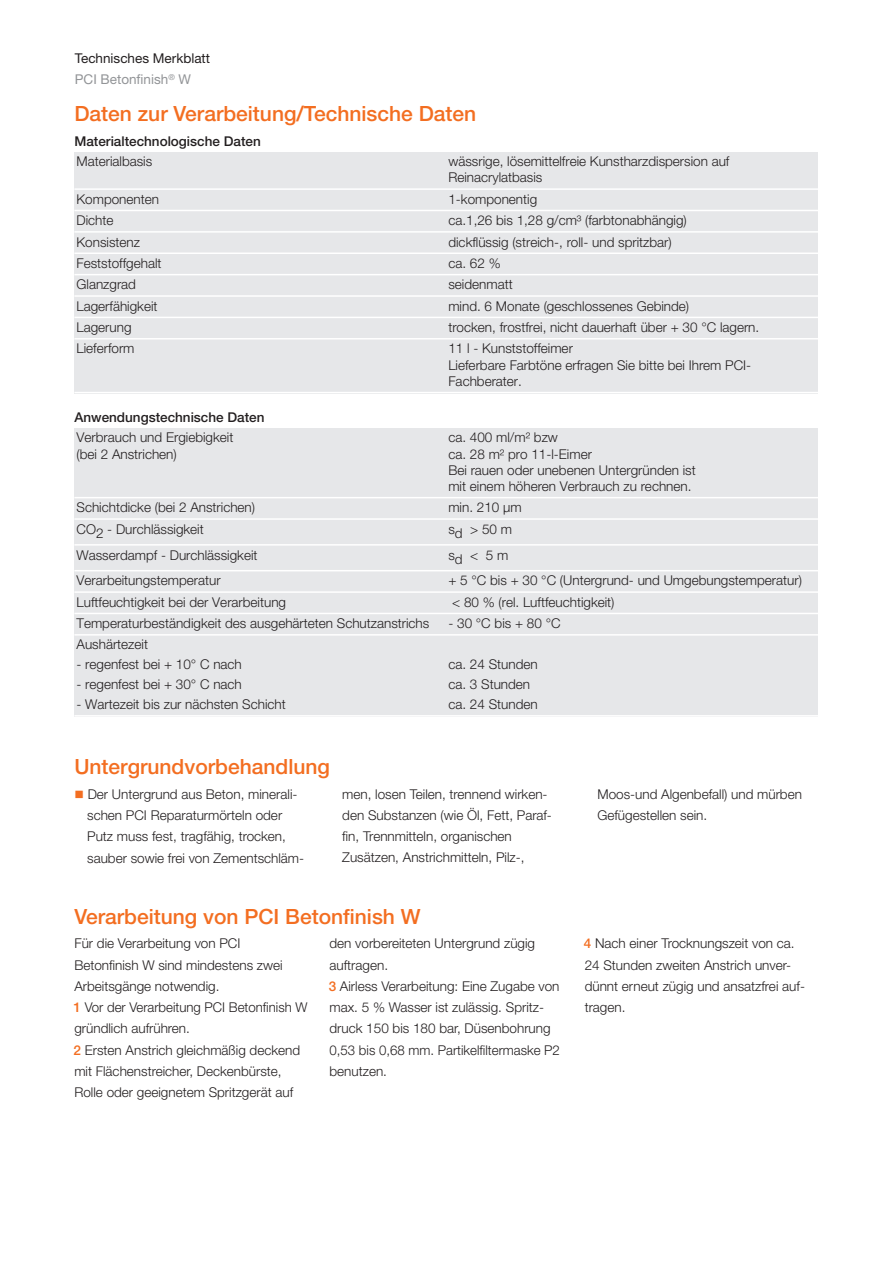
<style>
.page{position:relative;width:893px;height:1263px;background:#fff}
.page>*{position:absolute;margin:0;border:0;box-sizing:border-box;transform-origin:0 0}
.t1{font:500 21px "Helvetica Neue LT Pro";color:#f36e21}
.t2{font:300 13.5px/21.3px "Helvetica Neue LT Pro";color:#231f20}
.t3{font:500 13.5px "Helvetica Neue LT Pro";color:#231f20}
.t4{font:13.5px/21.3px "Helvetica Neue LT Pro";color:#231f20}
.s1{color:#939598}
.s2{color:#f36e21}
.s3{font-weight:500;color:#f36e21}
</style>
<div class="page">
<div style="left:74px;top:152px;width:372px;height:37px;background:#e6e7e9"></div>
<div style="left:446px;top:152px;width:372px;height:37px;background:#e6e7e9"></div>
<div style="left:74px;top:189px;width:372px;height:21px;background:#e6e7e9"></div>
<div style="left:446px;top:189px;width:372px;height:21px;background:#e6e7e9"></div>
<div style="left:74px;top:210px;width:372px;height:22px;background:#e6e7e9"></div>
<div style="left:446px;top:210px;width:372px;height:22px;background:#e6e7e9"></div>
<div style="left:74px;top:232px;width:372px;height:21px;background:#e6e7e9"></div>
<div style="left:446px;top:232px;width:372px;height:21px;background:#e6e7e9"></div>
<div style="left:74px;top:253px;width:372px;height:22px;background:#e6e7e9"></div>
<div style="left:446px;top:253px;width:372px;height:22px;background:#e6e7e9"></div>
<div style="left:74px;top:275px;width:372px;height:21px;background:#e6e7e9"></div>
<div style="left:446px;top:275px;width:372px;height:21px;background:#e6e7e9"></div>
<div style="left:74px;top:296px;width:372px;height:21px;background:#e6e7e9"></div>
<div style="left:446px;top:296px;width:372px;height:21px;background:#e6e7e9"></div>
<div style="left:74px;top:317px;width:372px;height:22px;background:#e6e7e9"></div>
<div style="left:446px;top:317px;width:372px;height:22px;background:#e6e7e9"></div>
<div style="left:74px;top:339px;width:372px;height:54px;background:#e6e7e9"></div>
<div style="left:446px;top:339px;width:372px;height:54px;background:#e6e7e9"></div>
<hr style="left:74px;top:188px;width:744px;height:2px;background:#fff">
<hr style="left:74px;top:210px;width:744px;height:1px;background:#fff">
<hr style="left:74px;top:231px;width:744px;height:2px;background:#fff">
<hr style="left:74px;top:252px;width:744px;height:2px;background:#fff">
<hr style="left:74px;top:274px;width:744px;height:1px;background:#fff">
<hr style="left:74px;top:295px;width:744px;height:2px;background:#fff">
<hr style="left:74px;top:317px;width:744px;height:1px;background:#fff">
<hr style="left:74px;top:338px;width:744px;height:1px;background:#fff">
<hr style="left:74px;top:392px;width:744px;height:1px;background:#fff">
<div style="left:74px;top:428px;width:372px;height:70px;background:#e6e7e9"></div>
<div style="left:446px;top:428px;width:372px;height:70px;background:#e6e7e9"></div>
<div style="left:74px;top:498px;width:372px;height:21px;background:#e6e7e9"></div>
<div style="left:446px;top:498px;width:372px;height:21px;background:#e6e7e9"></div>
<div style="left:74px;top:519px;width:372px;height:26px;background:#e6e7e9"></div>
<div style="left:446px;top:519px;width:372px;height:26px;background:#e6e7e9"></div>
<div style="left:74px;top:545px;width:372px;height:26px;background:#e6e7e9"></div>
<div style="left:446px;top:545px;width:372px;height:26px;background:#e6e7e9"></div>
<div style="left:74px;top:571px;width:372px;height:21px;background:#e6e7e9"></div>
<div style="left:446px;top:571px;width:372px;height:21px;background:#e6e7e9"></div>
<div style="left:74px;top:592px;width:372px;height:21px;background:#e6e7e9"></div>
<div style="left:446px;top:592px;width:372px;height:21px;background:#e6e7e9"></div>
<div style="left:74px;top:613px;width:372px;height:22px;background:#e6e7e9"></div>
<div style="left:446px;top:613px;width:372px;height:22px;background:#e6e7e9"></div>
<div style="left:74px;top:635px;width:372px;height:20px;background:#e6e7e9"></div>
<div style="left:446px;top:635px;width:372px;height:20px;background:#e6e7e9"></div>
<div style="left:74px;top:655px;width:372px;height:20px;background:#e6e7e9"></div>
<div style="left:446px;top:655px;width:372px;height:20px;background:#e6e7e9"></div>
<div style="left:74px;top:675px;width:372px;height:20px;background:#e6e7e9"></div>
<div style="left:446px;top:675px;width:372px;height:20px;background:#e6e7e9"></div>
<div style="left:74px;top:695px;width:372px;height:22px;background:#e6e7e9"></div>
<div style="left:446px;top:695px;width:372px;height:22px;background:#e6e7e9"></div>
<hr style="left:74px;top:497px;width:744px;height:1px;background:#fff">
<hr style="left:74px;top:518px;width:744px;height:2px;background:#fff">
<hr style="left:74px;top:544px;width:744px;height:2px;background:#fff">
<hr style="left:74px;top:570px;width:744px;height:1px;background:#fff">
<hr style="left:74px;top:591px;width:744px;height:2px;background:#fff">
<hr style="left:74px;top:613px;width:744px;height:1px;background:#fff">
<hr style="left:74px;top:634px;width:744px;height:2px;background:#fff">
<hr style="left:74px;top:715px;width:744px;height:2px;background:#fff">
<p class="t4" style="left:75px;top:49px;width:137px">Technisches Merkblatt<br><span class="s1">PCI Betonfinish</span><sup>®</sup> <span class="s1">W</span></p>
<h1 class="t1" style="left:74px;top:106px;width:403px">Daten zur Verarbeitung/Technische Daten</h1>
<p class="t3" style="left:74px;top:136px;width:188px">Materialtechnologische Daten</p>
<p class="t2" style="left:77px;top:152px;width:77px">Materialbasis</p>
<p class="t2" style="left:448px;top:155px;width:283px;line-height:16.2px">wässrige, lösemittelfreie Kunstharzdispersion auf<br>Reinacrylatbasis</p>
<p class="t2" style="left:77px;top:190px;width:84px">Komponenten</p>
<p class="t2" style="left:448px;top:190px;width:90px">1-komponentig</p>
<p class="t2" style="left:77px;top:211px;width:39px">Dichte</p>
<p class="t2" style="left:448px;top:211px;width:240px">ca.1,26 bis 1,28 g/cm³ (farbtonabhängig)</p>
<p class="t2" style="left:77px;top:232px;width:65px">Konsistenz</p>
<p class="t2" style="left:448px;top:232px;width:225px">dickflüssig (streich-, roll- und spritzbar)</p>
<p class="t2" style="left:77px;top:254px;width:86px">Feststoffgehalt</p>
<p class="t2" style="left:448px;top:254px;width:54px">ca. 62 %</p>
<p class="t2" style="left:77px;top:275px;width:61px">Glanzgrad</p>
<p class="t2" style="left:448px;top:275px;width:66px">seidenmatt</p>
<p class="t2" style="left:77px;top:296px;width:83px">Lagerfähigkeit</p>
<p class="t2" style="left:448px;top:296px;width:242px">mind. 6 Monate (geschlossenes Gebinde)</p>
<p class="t2" style="left:77px;top:318px;width:57px">Lagerung</p>
<p class="t2" style="left:448px;top:318px;width:312px">trocken, frostfrei, nicht dauerhaft über + 30 °C lagern.</p>
<p class="t2" style="left:77px;top:339px;width:60px">Lieferform</p>
<p class="t2" style="left:448px;top:342px;width:304px;line-height:16.2px">11 l - Kunststoffeimer<br>Lieferbare Farbtöne erfragen Sie bitte bei Ihrem PCI-<br>Fachberater.</p>
<p class="t3" style="left:74px;top:412px;width:192px">Anwendungstechnische Daten</p>
<p class="t2" style="left:77px;top:431px;width:158px;line-height:16.2px">Verbrauch und Ergiebigkeit (bei 2 Anstrichen)</p>
<p class="t2" style="left:448px;top:431px;width:249px;line-height:16.2px">ca. 400 ml/m² bzw<br>ca. 28 m² pro 11-l-Eimer<br>Bei rauen oder unebenen Untergründen ist mit einem höheren Verbrauch zu rechnen.</p>
<p class="t2" style="left:77px;top:498px;width:180px">Schichtdicke (bei 2 Anstrichen)</p>
<p class="t2" style="left:448px;top:498px;width:75px">min. 210 µm</p>
<p class="t2" style="left:77px;top:519px;width:129px">CO2 - Durchlässigkeit</p>
<p class="t2" style="left:448px;top:519px;width:65px">sd &gt;50m</p>
<p class="t2" style="left:77px;top:545px;width:182px">Wasserdampf - Durchlässigkeit</p>
<p class="t2" style="left:448px;top:545px;width:61px">sd &lt; 5m</p>
<p class="t2" style="left:77px;top:571px;width:146px">Verarbeitungstemperatur</p>
<p class="t2" style="left:448px;top:571px;width:355px">+ 5 °C bis + 30 °C (Untergrund- und Umgebungstemperatur)</p>
<p class="t2" style="left:77px;top:592px;width:211px">Luftfeuchtigkeit bei der Verarbeitung</p>
<p class="t2" style="left:452px;top:592px;width:164px">&lt; 80 % (rel. Luftfeuchtigkeit)</p>
<p class="t2" style="left:77px;top:614px;width:354px">Temperaturbeständigkeit des ausgehärteten Schutzanstrichs</p>
<p class="t2" style="left:448px;top:614px;width:114px">- 30 °C bis + 80 °C</p>
<p class="t2" style="left:77px;top:635px;width:73px">Aushärtezeit</p>
<p class="t2" style="left:77px;top:655px;width:167px">- regenfest bei + 10° C nach</p>
<p class="t2" style="left:448px;top:655px;width:91px">ca. 24 Stunden</p>
<p class="t2" style="left:77px;top:675px;width:167px">- regenfest bei + 30° C nach</p>
<p class="t2" style="left:448px;top:675px;width:83px">ca. 3 Stunden</p>
<p class="t2" style="left:77px;top:695px;width:211px">- Wartezeit bis zur nächsten Schicht</p>
<p class="t2" style="left:448px;top:695px;width:91px">ca. 24 Stunden</p>
<h1 class="t1" style="left:74px;top:759px;width:257px">Untergrundvorbehandlung</h1>
<p class="t2" style="left:87px;top:784px;width:219px;text-indent:-13px"><span class="s2">■</span> Der Untergrund aus Beton, minerali&shy;schen PCI Reparaturmörteln oder Putz muss fest, tragfähig, trocken, sauber sowie frei von Zementschläm-</p>
<p class="t2" style="left:342px;top:784px;width:211px">men, losen Teilen, trennend wirken&shy;den Substanzen (wie Öl, Fett, Paraf&shy;fin, Trennmitteln, organischen Zusätzen, Anstrichmitteln, Pilz-,</p>
<p class="t2" style="left:597px;top:784px;width:206px">Moos-und Algenbefall) und mürben<br>Gefügestellen sein.</p>
<h1 class="t1" style="left:74px;top:909px;width:348px">Verarbeitung von PCI Betonfinish W</h1>
<p class="t2" style="left:74px;top:934px;width:235px">Für die Verarbeitung von PCI<br>Betonfinish W sind mindestens zwei Arbeitsgänge notwendig.<br><span class="s3">1</span> Vor der Verarbeitung PCI Betonfinish W gründlich aufrühren.<br><span class="s3">2</span> Ersten Anstrich gleichmäßig deckend mit Flächenstreicher, Deckenbürste, Rolle oder geeignetem Spritzgerät auf</p>
<p class="t2" style="left:329px;top:934px;width:233px">den vorbereiteten Untergrund zügig auftragen.<br><span class="s3">3</span> Airless Verarbeitung: Eine Zugabe von max. 5 % Wasser ist zulässig. Spritz&shy;druck 150 bis 180 bar, Düsenbohrung<br>0,53 bis 0,68 mm. Partikelfiltermaske P2 benutzen.</p>
<p class="t2" style="left:584px;top:934px;width:223px"><span class="s3">4</span> Nach einer Trocknungszeit von ca.<br>24 Stunden zweiten Anstrich unver&shy;dünnt erneut zügig und ansatzfrei auf&shy;tragen.</p>
</div>
